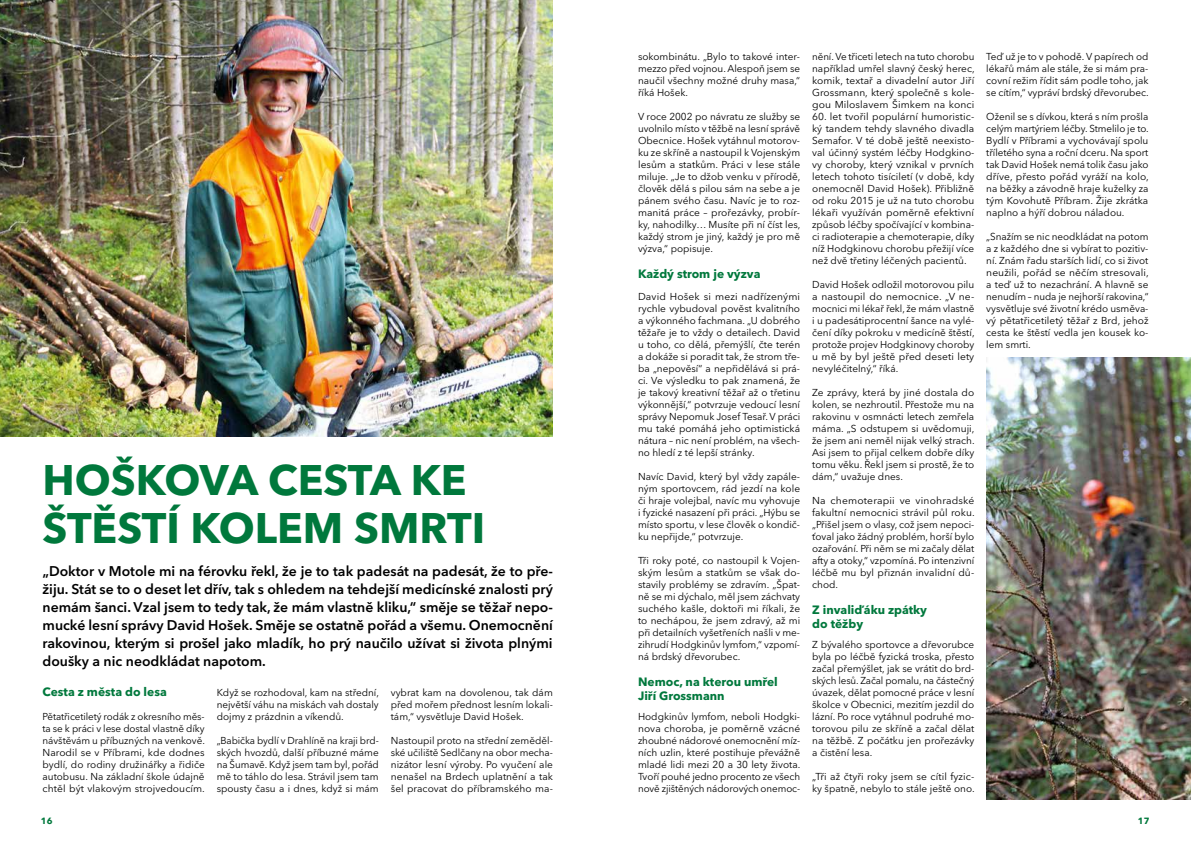
<style>
.page{position:relative;width:1191px;height:842px;background:#fff}
.page>*{position:absolute;margin:0;border:0;box-sizing:border-box;transform-origin:0 0}
.t1{font:700 42.3px/48.4px "Avenir Next LT Pro";color:#00783c}
.t2{font:600 14px/18px "Avenir Next LT Pro";color:#000;text-align:justify}
.t3{font:700 12px/14px "Avenir Next LT Pro";color:#00783c}
.t4{font:10px/12px "Avenir Next LT Pro";color:#000;text-align:justify}
.t5{font:700 9px "Avenir Next LT Pro";color:#00783c}
</style>
<div class="page">
<img style="left:0;top:0;width:553px;height:437px">
<img style="left:986px;top:357px;width:205px;height:442px">
<h1 class="t1" style="left:43px;top:456px;width:444px">HOŠKOVA CESTA KE<br>ŠTĚSTÍ KOLEM SMRTI</h1>
<p class="t2" style="left:43px;top:562px;width:512px">„Doktor v Motole mi na férovku řekl, že je to tak padesát na padesát, že to pře&shy;žiju. Stát se to o deset let dřív, tak s ohledem na tehdejší medicínské znalosti prý nemám šanci. Vzal jsem to tedy tak, že mám vlastně kliku,“ směje se těžař nepo&shy;mucké lesní správy David Hošek. Směje se ostatně pořád a všemu. Onemocnění rakovinou, kterým si prošel jako mladík, ho prý naučilo užívat si života plnými doušky a nic neodkládat napotom.</p>
<p class="t3" style="left:43px;top:685px;width:126px">Cesta z města do lesa</p>
<p class="t4" style="left:43px;top:710px;width:164px">Pětatřicetiletý rodák z okresního měs&shy;ta se k práci v lese dostal vlastně díky návštěvám u příbuzných na venkově.<br>Narodil se v Příbrami, kde dodnes bydlí, do rodiny družinářky a řidiče autobusu. Na základní škole údajně chtěl být vlakovým strojvedoucím.</p>
<p class="t4" style="left:217px;top:686px;width:164px">Když se rozhodoval, kam na střední, největší váhu na miskách vah dostaly dojmy z prázdnin a víkendů.</p>
<p class="t4" style="left:217px;top:734px;width:164px">„Babička bydlí v Drahlíně na kraji brd&shy;ských hvozdů, další příbuzné máme na Šumavě. Když jsem tam byl, pořád mě to táhlo do lesa. Strávil jsem tam spousty času a i dnes, když si mám</p>
<p class="t4" style="left:391px;top:686px;width:164px">vybrat kam na dovolenou, tak dám před mořem přednost lesním lokali&shy;tám,“ vysvětluje David Hošek.</p>
<p class="t4" style="left:391px;top:734px;width:164px">Nastoupil proto na střední zeměděl&shy;ské učiliště Sedlčany na obor mecha&shy;nizátor lesní výroby. Po vyučení ale nenašel na Brdech uplatnění a tak šel pracovat do příbramského ma-</p>
<p class="t4" style="left:638px;top:50px;width:164px">sokombinátu. „Bylo to takové inter&shy;mezzo před vojnou. Alespoň jsem se naučil všechny možné druhy masa,“ říká Hošek.</p>
<p class="t4" style="left:638px;top:110px;width:164px">V roce 2002 po návratu ze služby se uvolnilo místo v těžbě na lesní správě Obecnice. Hošek vytáhnul motorov&shy;ku ze skříně a nastoupil k Vojenským lesům a statkům. Práci v lese stále miluje. „Je to džob venku v přírodě, člověk dělá s pilou sám na sebe a je pánem svého času. Navíc je to roz&shy;manitá práce – prořezávky, probír&shy;ky, nahodilky… Musíte při ní číst les, každý strom je jiný, každý je pro mě výzva,“ popisuje.</p>
<p class="t3" style="left:638px;top:267px;width:124px">Každý strom je výzva</p>
<p class="t4" style="left:638px;top:290px;width:164px">David Hošek si mezi nadřízenými rychle vybudoval pověst kvalitního a výkonného fachmana. „U dobrého těžaře je to vždy o detailech. David u toho, co dělá, přemýšlí, čte terén a dokáže si poradit tak, že strom tře&shy;ba „nepověsí“ a nepřidělává si prá&shy;ci. Ve výsledku to pak znamená, že je takový kreativní těžař až o třetinu výkonnější,“ potvrzuje vedoucí lesní správy Nepomuk Josef Tesař. V práci mu také pomáhá jeho optimistická nátura – nic není problém, na všech&shy;no hledí z té lepší stránky.</p>
<p class="t4" style="left:638px;top:470px;width:164px">Navíc David, který byl vždy zapále&shy;ným sportovcem, rád jezdí na kole či hraje volejbal, navíc mu vyhovuje i fyzické nasazení při práci. „Hýbu se místo sportu, v lese člověk o kondič&shy;ku nepřijde,“ potvrzuje.</p>
<p class="t4" style="left:638px;top:554px;width:164px">Tři roky poté, co nastoupil k Vojen&shy;ským lesům a statkům se však do&shy;stavily problémy se zdravím. „Špat&shy;ně se mi dýchalo, měl jsem záchvaty suchého kašle, doktoři mi říkali, že to nechápou, že jsem zdravý, až mi při detailních vyšetřeních našli v me&shy;zihrudí Hodgkinův lymfom,“ vzpomí&shy;ná brdský dřevorubec.</p>
<p class="t3" style="left:638px;top:675px;width:141px">Nemoc, na kterou umřel<br>Jiří Grossmann</p>
<p class="t4" style="left:638px;top:710px;width:164px">Hodgkinův lymfom, neboli Hodgki&shy;nova choroba, je poměrně vzácné zhoubné nádorové onemocnění míz&shy;ních uzlin, které postihuje převážně mladé lidi mezi 20 a 30 lety života.<br>Tvoří pouhé jedno procento ze všech nově zjištěných nádorových onemoc-</p>
<p class="t4" style="left:812px;top:50px;width:164px">nění. Ve třiceti letech na tuto chorobu například umřel slavný český herec, komik, textař a divadelní autor Jiří Grossmann, který společně s kole&shy;gou Miloslavem Šimkem na konci</p>
<p class="t4" style="left:812px;top:110px;width:164px">60. let tvořil populární humoristic&shy;ký tandem tehdy slavného divadla Semafor. V té době ještě neexisto&shy;val účinný systém léčby Hodgkino&shy;vy choroby, který vznikal v prvních letech tohoto tisíciletí (v době, kdy onemocněl David Hošek). Přibližně od roku 2015 je už na tuto chorobu lékaři využíván poměrně efektivní způsob léčby spočívající v kombina&shy;ci radioterapie a chemoterapie, díky níž Hodgkinovu chorobu přežijí více než dvě třetiny léčených pacientů.</p>
<p class="t4" style="left:812px;top:278px;width:164px">David Hošek odložil motorovou pilu a nastoupil do nemocnice. „V ne&shy;mocnici mi lékař řekl, že mám vlastně i u padesátiprocentní šance na vylé&shy;čení díky pokroku v medicíně štěstí, protože projev Hodgkinovy choroby u mě by byl ještě před deseti lety nevyléčitelný,“ říká.</p>
<p class="t4" style="left:812px;top:386px;width:164px">Ze zprávy, která by jiné dostala do kolen, se nezhroutil. Přestože mu na rakovinu v osmnácti letech zemřela máma. „S odstupem si uvědomuji, že jsem ani neměl nijak velký strach.<br>Asi jsem to přijal celkem dobře díky tomu věku. Řekl jsem si prostě, že to dám,“ uvažuje dnes.</p>
<p class="t4" style="left:812px;top:494px;width:164px">Na chemoterapii ve vinohradské fakultní nemocnici strávil půl roku. „Přišel jsem o vlasy, což jsem nepoci&shy;ťoval jako žádný problém, horší bylo ozařování. Při něm se mi začaly dělat afty a otoky,“ vzpomíná. Po intenzivní léčbě mu byl přiznán invalidní dů&shy;chod.</p>
<p class="t3" style="left:812px;top:603px;width:116px">Z invaliďáku zpátky do těžby</p>
<p class="t4" style="left:812px;top:638px;width:164px">Z bývalého sportovce a dřevorubce byla po léčbě fyzická troska, přesto začal přemýšlet, jak se vrátit do brd&shy;ských lesů. Začal pomalu, na částečný úvazek, dělat pomocné práce v lesní školce v Obecnici, mezitím jezdil do lázní. Po roce vytáhnul podruhé mo&shy;torovou pilu ze skříně a začal dělat na těžbě. Z počátku jen prořezávky a čistění lesa.</p>
<p class="t4" style="left:812px;top:770px;width:164px">„Tři až čtyři roky jsem se cítil fyzic&shy;ky špatně, nebylo to stále ještě ono.</p>
<p class="t4" style="left:986px;top:50px;width:164px">Teď už je to v pohodě. V papírech od lékařů mám ale stále, že si mám pra&shy;covní režim řídit sám podle toho, jak se cítím,“ vypráví brdský dřevorubec.</p>
<p class="t4" style="left:986px;top:110px;width:164px">Oženil se s dívkou, která s ním prošla celým martýriem léčby. Stmelilo je to.<br>Bydlí v Příbrami a vychovávají spolu tříletého syna a roční dceru. Na sport tak David Hošek nemá tolik času jako dříve, přesto pořád vyráží na kolo, na běžky a závodně hraje kuželky za tým Kovohutě Příbram. Žije zkrátka naplno a hýří dobrou náladou.</p>
<p class="t4" style="left:986px;top:230px;width:164px">„Snažím se nic neodkládat na potom a z každého dne si vybírat to pozitiv&shy;ní. Znám řadu starších lidí, co si život neužili, pořád se něčím stresovali, a teď už to nezachrání. A hlavně se nenudím – nuda je nejhorší rakovina,“ vysvětluje své životní krédo usměva&shy;vý pětatřicetiletý těžař z Brd, jehož cesta ke štěstí vedla jen kousek ko&shy;lem smrti.</p>
<p class="t5" style="left:41px;top:816px;width:13px">16</p>
<p class="t5" style="left:1137px;top:816px;width:13px">17</p>
</div>
